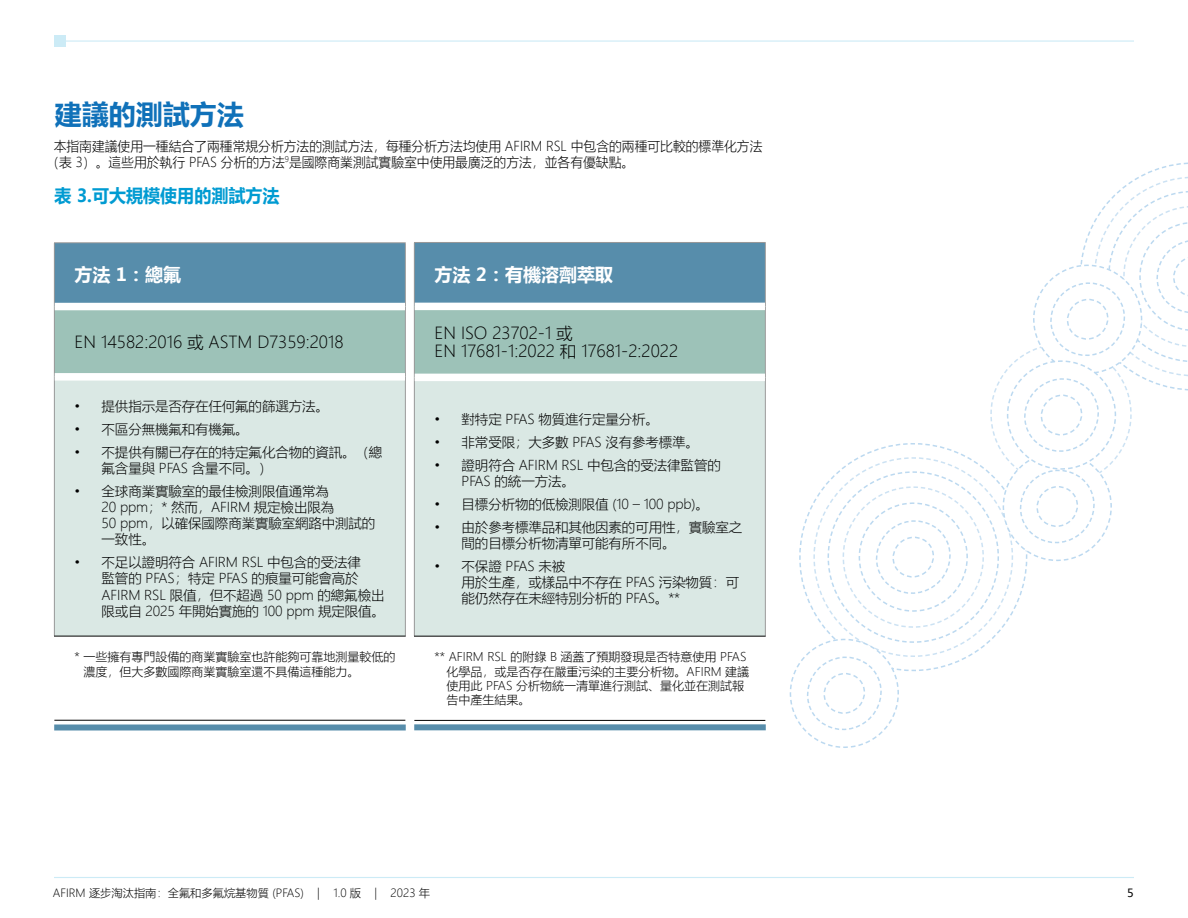
<style>
.page{position:relative;width:1188px;height:918px;background:#fff}
.page>*{position:absolute;margin:0;border:0;box-sizing:border-box;transform-origin:0 0}
.t1{font:700 27px "Microsoft Ya Hei";color:#1071b9}
.t2{font:700 18px "Microsoft Ya Hei";color:#fff}
.t3{font:700 18px "Microsoft Ya Hei";color:#009bd2;scale:.95 1}
.t4{font:300 16.5px/18px "Microsoft Ya Hei";color:#000}
.t5{font:300 13.5px/16.2px "Microsoft Ya Hei";letter-spacing:-.01em;color:#000}
.t6{font:300 13.5px/16.2px "Microsoft Ya Hei";letter-spacing:-.01em;color:#000;scale:.95 1}
.t7{font:300 12px/14.4px "Microsoft Ya Hei";color:#000}
.t8{font:300 11.25px "Microsoft Ya Hei";color:#000}
.t9{font:11.25px "Microsoft Ya Hei";color:#000}
</style>
<div class="page">
<hr style="left:54px;top:877px;width:1080px;height:1px;background:#ccebf6">
<hr style="left:60px;top:40px;width:1074px;height:2px;background:#ccebf6">
<div style="left:54px;top:35px;width:11px;height:12px;background:#ccebf6"></div>
<svg style="left:789px;top:162px;width:399px;height:586px"></svg>
<div style="left:54px;top:724px;width:352px;height:6px;background:#578dab"></div>
<div style="left:414px;top:724px;width:352px;height:6px;background:#578dab"></div>
<div style="left:54px;top:243px;width:351px;height:64px;background:#578dab"></div>
<div style="left:54px;top:307px;width:351px;height:70px;background:#9dc2b8"></div>
<div style="left:54px;top:377px;width:351px;height:259px;background:#dae8e4"></div>
<hr style="left:54px;top:242px;width:352px;height:1px;background:#999">
<hr style="left:54px;top:243px;width:1px;height:64px;background:#999">
<hr style="left:54px;top:307px;width:1px;height:70px;background:#999">
<hr style="left:54px;top:377px;width:1px;height:259px;background:#999">
<hr style="left:405px;top:377px;width:1px;height:259px;background:#999">
<hr style="left:54px;top:636px;width:352px;height:1px;background:#000">
<hr style="left:54px;top:720px;width:351px;height:1px;background:#000">
<hr style="left:405px;top:243px;width:1px;height:64px;background:#999">
<hr style="left:405px;top:307px;width:1px;height:70px;background:#999">
<div style="left:55px;top:373px;width:350px;height:8px;background:#fff"></div>
<div style="left:55px;top:303px;width:350px;height:7px;background:#fff"></div>
<div style="left:414px;top:242px;width:351px;height:64px;background:#578dab"></div>
<div style="left:414px;top:306px;width:351px;height:71px;background:#9dc2b8"></div>
<div style="left:414px;top:377px;width:351px;height:259px;background:#dae8e4"></div>
<hr style="left:765px;top:243px;width:1px;height:63px;background:#999">
<hr style="left:765px;top:306px;width:1px;height:71px;background:#999">
<hr style="left:414px;top:242px;width:352px;height:1px;background:#999">
<hr style="left:414px;top:377px;width:1px;height:259px;background:#999">
<hr style="left:765px;top:377px;width:1px;height:259px;background:#999">
<hr style="left:414px;top:636px;width:352px;height:1px;background:#000">
<hr style="left:414px;top:720px;width:351px;height:1px;background:#000">
<hr style="left:414px;top:243px;width:1px;height:63px;background:#999">
<hr style="left:414px;top:306px;width:1px;height:71px;background:#999">
<div style="left:415px;top:374px;width:350px;height:7px;background:#fff"></div>
<div style="left:415px;top:303px;width:350px;height:7px;background:#fff"></div>
<h1 class="t1" style="left:55px;top:95px;width:190px">建議的測試方法</h1>
<p class="t6" style="left:46px;top:137px;width:755px;text-indent:7px">本指南建議使用一種結合了兩種常規分析方法的測試方法，每種分析方法均使用 AFIRM RSL 中包含的兩種可比較的標準化方法（表 3）。這些用於執行 PFAS 分析的方法<sup>9</sup>是國際商業測試實驗室中使用最廣泛的方法，並各有優缺點。</p>
<h2 class="t3" style="left:55px;top:183px;width:238px">表 3.可大規模使用的測試方法</h2>
<h2 class="t2" style="left:75px;top:262px;width:108px">方法 1：總氟</h2>
<p class="t4" style="left:75px;top:333px;width:271px">EN 14582:2016 或 ASTM D7359:2018</p>
<p class="t5" style="left:75px;top:397px;width:256px">• 提供指示是否存在任何氟的篩選方法。</p>
<p class="t5" style="left:75px;top:420px;width:176px">• 不區分無機氟和有機氟。</p>
<p class="t5" style="left:102px;top:443px;width:282px;text-indent:-27px">• 不提供有關已存在的特定氟化合物的資訊。（總氟含量與 PFAS 含量不同。）</p>
<p class="t5" style="left:102px;top:482px;width:275px;text-indent:-27px">• 全球商業實驗室的最佳檢測限值通常為<br>20 ppm；* 然而，AFIRM 規定檢出限為<br>50 ppm，以確保國際商業實驗室網路中測試的一致性。</p>
<p class="t5" style="left:102px;top:554px;width:285px;text-indent:-27px">• 不足以證明符合 AFIRM RSL 中包含的受法律<br>監管的 PFAS；特定 PFAS 的痕量可能會高於<br>AFIRM RSL 限值，但不超過 50 ppm 的總氟檢出限或自 2025 年開始實施的 100 ppm 規定限值。</p>
<p class="t7" style="left:84px;top:650px;width:313px;text-indent:-9px">* 一些擁有專門設備的商業實驗室也許能夠可靠地測量較低的濃度，但大多數國際商業實驗室還不具備這種能力。</p>
<h2 class="t2" style="left:435px;top:262px;width:180px">方法 2：有機溶劑萃取</h2>
<p class="t4" style="left:435px;top:324px;width:245px">EN ISO 23702-1 或<br>EN 17681-1:2022 和 17681-2:2022</p>
<p class="t5" style="left:435px;top:411px;width:226px">• 對特定 PFAS 物質進行定量分析。</p>
<p class="t5" style="left:435px;top:433px;width:266px">• 非常受限；大多數 PFAS 沒有參考標準。</p>
<p class="t5" style="left:462px;top:456px;width:261px;text-indent:-27px">• 證明符合 AFIRM RSL 中包含的受法律監管的<br>PFAS 的統一方法。</p>
<p class="t5" style="left:435px;top:496px;width:276px">• 目標分析物的低檢測限值 (10 – 100 ppb)。</p>
<p class="t5" style="left:462px;top:519px;width:282px;text-indent:-27px">• 由於參考標準品和其他因素的可用性，實驗室之間的目標分析物清單可能有所不同。</p>
<p class="t5" style="left:462px;top:558px;width:279px;text-indent:-27px">• 不保證 PFAS 未被<br>用於生產，或樣品中不存在 PFAS 污染物質：可能仍然存在未經特別分析的 PFAS。**</p>
<p class="t7" style="left:447px;top:649px;width:304px;text-indent:-12px">** AFIRM RSL 的附錄 B 涵蓋了預期發現是否特意使用 PFAS化學品，或是否存在嚴重污染的主要分析物。AFIRM 建議使用此 PFAS 分析物統一清單進行測試、量化並在測試報告中產生結果。</p>
<p class="t8" style="left:53px;top:886px;width:379px">AFIRM 逐步淘汰指南：全氟和多氟烷基物質 (PFAS) | 1.0 版 | 2023 年</p>
<p class="t9" style="left:1127px;top:886px;width:8px">5</p>
</div>
